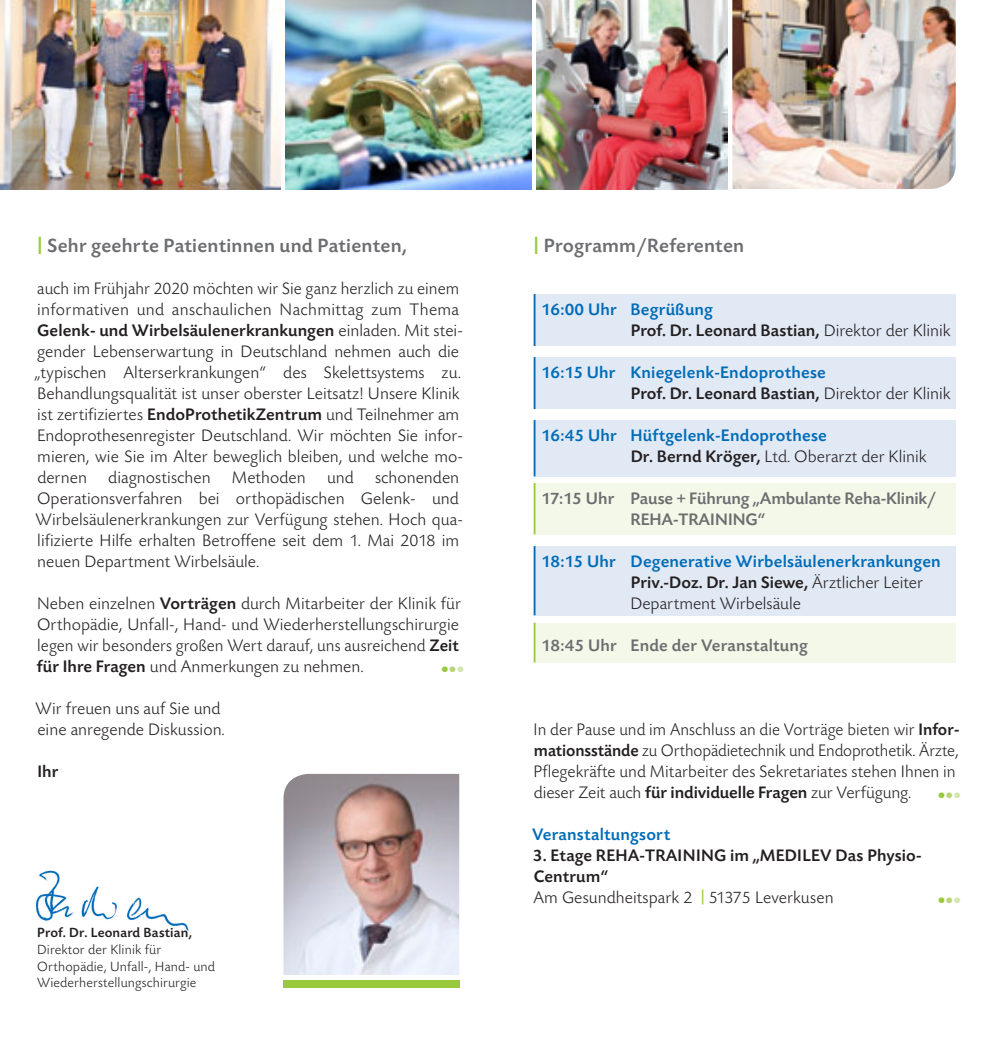
<style>
.page{position:relative;width:993px;height:1042px;background:#fff}
.page>*{position:absolute;margin:0;border:0;box-sizing:border-box;transform-origin:0 0}
.t1{font:500 20.12px "Today Sans BEFOP";letter-spacing:.01em;color:#6c6d70}
.t2{font:300 17.5px/21px "Today Sans BEFOP";letter-spacing:.005em;color:#231f20}
.t3{font:500 17.5px/21px "Today Sans BEFOP";letter-spacing:.01em;color:#006cb7}
.t4{font:500 17.5px/21px "Today Sans BEFOP";letter-spacing:.005em;color:#231f20}
.t5{font:500 17.5px/21px "Today Sans BEFOP";letter-spacing:-.005em;color:#6c6d70}
.t6{font:300 17.5px "Today Sans BEFOP";color:#99ca3b}
.t7{font:300 14px/16.6px "Today Sans BEFOP";letter-spacing:.01em;color:#231f20}
.t8{font:500 14px "Today Sans BEFOP";letter-spacing:.01em;color:#231f20}
.s1{font-weight:700;color:#99ca3b}
.s2{font-weight:500}
.s3{color:#b7d774}
.s4{color:#d4e6ae}
.s5{color:#006cb7}
.s6{font-weight:300}
.s7{color:#231f20}
.s8{font-weight:300;color:#231f20}
.s9{color:#99ca3b}
</style>
<div class="page">
<img style="left:283px;top:774px;width:176px;height:201px">
<div style="left:533px;top:294px;width:422px;height:52px;background:#e1e9f5"></div>
<div style="left:533px;top:357px;width:422px;height:52px;background:#e1e9f5"></div>
<div style="left:533px;top:546px;width:422px;height:69px;background:#e1e9f5"></div>
<div style="left:533px;top:483px;width:422px;height:51px;background:#f3f8e8"></div>
<div style="left:533px;top:623px;width:422px;height:39px;background:#f3f8e8"></div>
<div style="left:533px;top:420px;width:422px;height:56px;background:#e1e9f5"></div>
<img style="left:732px;top:0;width:223px;height:189px">
<img style="left:285px;top:0;width:246px;height:189px">
<img style="left:536px;top:0;width:191px;height:189px">
<img style="left:0;top:0;width:280px;height:189px">
<hr style="left:533px;top:294px;width:2px;height:52px;background:#006cb7">
<hr style="left:533px;top:357px;width:2px;height:52px;background:#006cb7">
<hr style="left:533px;top:546px;width:2px;height:69px;background:#006cb7">
<hr style="left:533px;top:483px;width:2px;height:51px;background:#99ca3b">
<hr style="left:533px;top:623px;width:2px;height:39px;background:#99ca3b">
<hr style="left:533px;top:420px;width:2px;height:56px;background:#006cb7">
<img style="left:36px;top:870px;width:153px;height:61px">
<div style="left:283px;top:980px;width:176px;height:7px;background:#99ca3b"></div>
<p class="t1" style="left:37px;top:235px;width:370px"><span class="s1">|</span> Sehr geehrte Patientinnen und Patienten,</p>
<p class="t2" style="left:34px;top:279px;width:430px">auch im Frühjahr 2020 möchten wir Sie ganz herzlich zu einem informativen und anschaulichen Nachmittag zum Thema <span class="s2">Gelenk- und Wirbelsäulenerkrankungen</span> einladen. Mit stei&shy;gender Lebenserwartung in Deutschland nehmen auch die „typischen Alterserkrankungen“ des Skelettsystems zu.<br>Behandlungsqualität ist unser oberster Leitsatz! Unsere Klinik ist zertifiziertes <span class="s2">EndoProthetikZentrum</span> und Teilnehmer am Endoprothesenregister Deutschland. Wir möchten Sie infor&shy;mieren, wie Sie im Alter beweglich bleiben, und welche mo&shy;dernen diagnostischen Methoden und schonenden Operationsverfahren bei orthopädischen Gelenk- und Wirbelsäulenerkrankungen zur Verfügung stehen. Hoch qua&shy;lifizierte Hilfe erhalten Betroffene seit dem 1. Mai 2018 im neuen Department Wirbelsäule.</p>
<p class="t2" style="left:37px;top:594px;width:425px;text-align:justify">Neben einzelnen <span class="s2">Vorträgen</span> durch Mitarbeiter der Klinik für Orthopädie, Unfall-, Hand- und Wiederherstellungschirurgie legen wir besonders großen Wert darauf, uns ausreichend <span class="s2">Zeit für Ihre Fragen</span> und Anmerkungen zu nehmen.</p>
<p class="t6" style="left:440px;top:660px;width:26px">• <span class="s3">•</span><span class="s4">•</span></p>
<p class="t2" style="left:36px;top:699px;width:191px">Wir freuen uns auf Sie und eine anregende Diskussion.</p>
<p class="t4" style="left:37px;top:761px;width:22px">Ihr</p>
<p class="t8" style="left:37px;top:925px;width:156px">Prof. Dr. Leonard Bastian,</p>
<p class="t7" style="left:37px;top:942px;width:179px">Direktor der Klinik für<br>Orthopädie, Unfall-, Hand- und<br>Wiederherstellungschirurgie</p>
<p class="t1" style="left:533px;top:235px;width:212px"><span class="s1">|</span> Programm/Referenten</p>
<p class="t4" style="left:630px;top:299px;width:321px;text-indent:-89px"><span class="s5">16:00 Uhr Begrüßung<br></span>Prof. Dr. Leonard Bastian, <span class="s6">Direktor der Klinik</span></p>
<p class="t3" style="left:630px;top:362px;width:321px;text-indent:-89px">16:15 Uhr Kniegelenk-Endoprothese<br><span class="s7">Prof. Dr. Leonard Bastian,</span> <span class="s8">Direktor der Klinik</span></p>
<p class="t3" style="left:630px;top:425px;width:297px;text-indent:-89px">16:45 Uhr Hüftgelenk-Endoprothese<br><span class="s7">Dr. Bernd Kröger,</span> <span class="s8">Ltd. Oberarzt der Klinik</span></p>
<p class="t5" style="left:630px;top:488px;width:307px;text-indent:-89px">17:15 Uhr Pause + Führung „Ambulante Reha-Klinik/<br>REHA-TRAINING“</p>
<p class="t3" style="left:630px;top:551px;width:312px;text-indent:-89px">18:15 Uhr Degenerative Wirbelsäulenerkrankungen<br><span class="s7">Priv.-Doz. Dr. Jan Siewe,</span> <span class="s8">Ärztlicher Leiter<br>Department Wirbelsäule</span></p>
<p class="t5" style="left:541px;top:635px;width:268px">18:45 Uhr Ende der Veranstaltung</p>
<p class="t2" style="left:533px;top:720px;width:426px">In der Pause und im Anschluss an die Vorträge bieten wir <span class="s2">Infor&shy;mationsstände</span> zu Orthopädietechnik und Endoprothetik. Ärzte, Pflegekräfte und Mitarbeiter des Sekretariates stehen Ihnen in dieser Zeit auch <span class="s2">für individuelle Fragen</span> zur Verfügung.</p>
<p class="t6" style="left:936px;top:786px;width:26px">• <span class="s3">•</span><span class="s4">•</span></p>
<p class="t3" style="left:532px;top:824px;width:140px">Veranstaltungsort</p>
<p class="t4" style="left:533px;top:845px;width:390px">3. Etage REHA-TRAINING im „MEDILEV Das Physio-<br>Centrum“<br><span class="s6">Am Gesundheitspark 2</span> <span class="s9">|</span> <span class="s6">51375 Leverkusen</span></p>
<p class="t6" style="left:936px;top:891px;width:26px">• <span class="s3">•</span><span class="s4">•</span></p>
</div>
